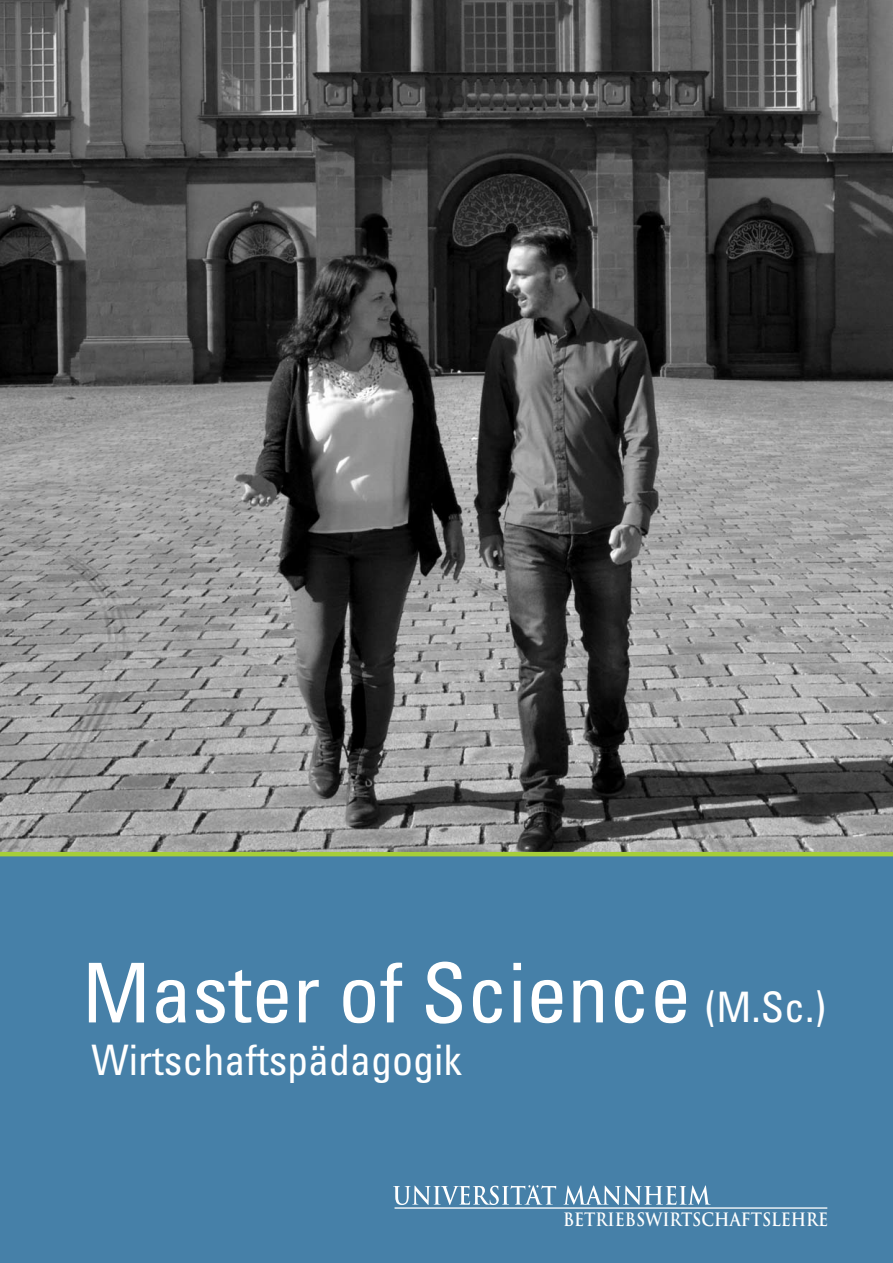
<style>
.page{position:relative;width:893px;height:1263px;background:#4680a8}
.page>*{position:absolute;margin:0;border:0;box-sizing:border-box;transform-origin:0 0}
.t1{font:condensed 82.5px "Univers";color:#fff}
.t2{font:condensed 42px "Univers";color:#fff}
.t3{font:700 18px "Trajan";color:#fff;scale:.88 1}
.s1{font-size:42px}
</style>
<div class="page">
<img style="left:0;top:0;width:893px;height:852px">
<hr style="left:0;top:852px;width:893px;height:4px;background:#a6ce39">
<svg style="left:393px;top:1185px;width:163px;height:20px"></svg>
<svg style="left:563px;top:1185px;width:148px;height:20px"></svg>
<hr style="left:395px;top:1207px;width:432px;height:2px;background:#fff">
<h1 class="t1" style="left:82px;top:963px;width:746px">Master of Science <span class="s1">(M.Sc.)</span></h1>
<h2 class="t2" style="left:91px;top:1044px;width:372px">Wirtschaftspädagogik</h2>
<p class="t3" style="left:563px;top:1209px;width:303px">BETRIEBSWIRTSCHAFTSLEHRE</p>
</div>
